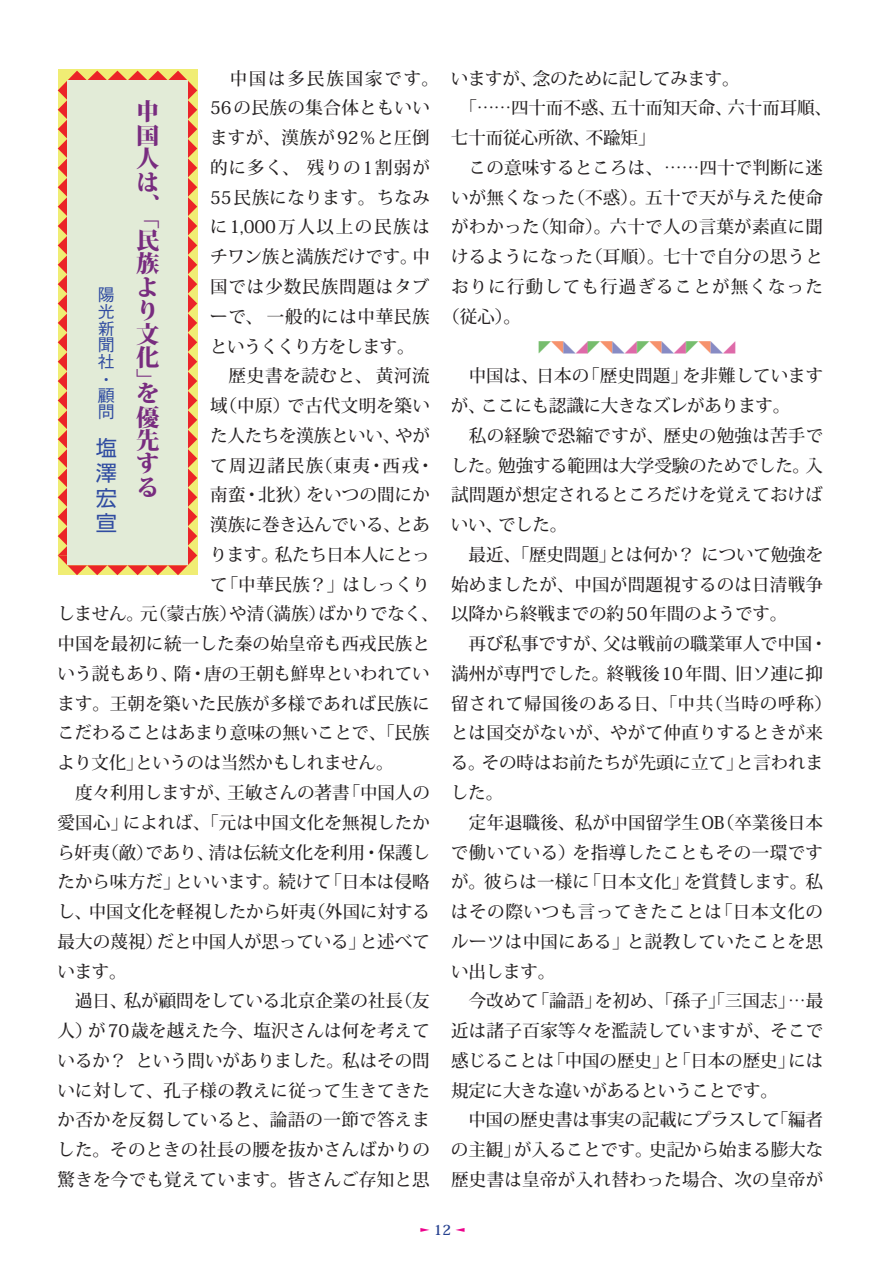
<style>
.page{position:relative;width:893px;height:1263px;background:#fff}
.page>*{position:absolute;margin:0;border:0;box-sizing:border-box;transform-origin:0 0}
.t1{font:800 23.4px/23.4px "Koz Min Pro";color:#782c7f;text-align:justify}
.t2{font:21.3px/25.2px "Shin Go Pro";color:#304ca1;text-align:justify}
.t3{font:500 17.55px/29.7px "Koz Min Pro";letter-spacing:.005em;color:#231f20}
.t4{font:500 17.55px/29.7px "Koz Min Pro";letter-spacing:-.015em;color:#231f20}
.t5{font:500 17.55px "Koz Min Pro";letter-spacing:-.02em;color:#231f20}
.t6{font:500 17.55px/29.7px "Koz Min Pro";letter-spacing:.03em;color:#231f20}
.t7{font:500 17.55px "Koz Min Pro";letter-spacing:.04em;color:#231f20}
.t8{font:500 17.55px "Koz Min Pro";letter-spacing:.065em;color:#231f20}
.t9{font:500 17.55px "Koz Min Pro";letter-spacing:.045em;color:#231f20}
.t10{font:500 17.55px "Koz Min Pro";letter-spacing:.095em;color:#231f20}
.t11{font:500 17.55px "Koz Min Pro";letter-spacing:.1em;color:#231f20}
.t12{font:500 17.55px "Koz Min Pro";letter-spacing:.055em;color:#231f20}
.t13{font:500 17.55px "Koz Min Pro";letter-spacing:.05em;color:#231f20}
.t14{font:500 17.55px "Koz Min Pro";letter-spacing:-.025em;color:#231f20}
.t15{font:500 16.95px/16.6px "Gothic BBB Pro";color:#304ca1}
.t16{font:700 13.8px "Koz Min Std";color:#25408f}
.t17{font:500 12.3px "Koz Min Pro";color:#76bd6d}
.t18{font:700 11.1px "Koz Min Std";color:#ed028c;scale:.38 1}
.s1{color:#f6926c}
.s2{color:#878bc4}
.s3{color:#de6aa9}
</style>
<div class="page">
<svg style="left:58px;top:71px;width:139px;height:504px;background:#ed8d50"></svg>
<div style="left:67px;top:81px;width:121px;height:484px;background:#e2ebd7"></div>
<p class="t15" style="left:98px;top:285px;width:18px;text-align:justify">陽光新聞社</p>
<p class="t15" style="left:98px;top:369px;width:12px">・</p>
<p class="t15" style="left:98px;top:385px;width:18px">顧問</p>
<p class="t2" style="left:96px;top:432px;width:22px">塩澤宏宣</p>
<h1 class="t1" style="left:136px;top:99px;width:24px">中国人は</h1>
<h1 class="t1" style="left:136px;top:192px;width:24px">、</h1>
<h1 class="t1" style="left:136px;top:204px;width:24px">「</h1>
<h1 class="t1" style="left:136px;top:227px;width:24px;text-align:left">民族より文化</h1>
<h1 class="t1" style="left:136px;top:368px;width:17px">」</h1>
<h1 class="t1" style="left:136px;top:381px;width:25px">を優先する</h1>
<p class="t11" style="left:210px;top:66px;width:230px">　中国は多民族国家です。</p>
<p class="t3" style="left:210px;top:92px;width:221px">56の民族の集合体ともいい</p>
<p class="t3" style="left:210px;top:122px;width:221px">ますが、漢族が92％と圧倒</p>
<p class="t12" style="left:210px;top:155px;width:221px">的に多く、残りの1割弱が</p>
<p class="t3" style="left:210px;top:182px;width:221px">55民族になります。ちなみ</p>
<p class="t10" style="left:210px;top:214px;width:221px">に1,000万人以上の民族は</p>
<p class="t3" style="left:412px;top:241px;width:19px">中</p>
<p class="t4" style="left:210px;top:241px;width:209px">チワン族と満族だけです。</p>
<p class="t13" style="left:210px;top:274px;width:221px">国では少数民族問題はタブ</p>
<p class="t7" style="left:210px;top:304px;width:221px">ーで、一般的には中華民族</p>
<p class="t14" style="left:210px;top:333px;width:206px">というくくり方をします。</p>
<p class="t7" style="left:210px;top:363px;width:221px">　歴史書を読むと、黄河流</p>
<p class="t3" style="left:287px;top:390px;width:144px">で古代文明を築い</p>
<p class="t3" style="left:210px;top:390px;width:81px">（域中原）</p>
<p class="t4" style="left:315px;top:420px;width:116px;text-indent:-105px">た人たちを漢族といい、<br>（東夷･西戎・</p>
<p class="t3" style="left:395px;top:420px;width:36px">やが</p>
<p class="t3" style="left:306px;top:450px;width:125px;text-indent:-96px">て周辺諸民族<br>をいつの間にか</p>
<p class="t3" style="left:210px;top:479px;width:102px">南蛮･北狄）</p>
<p class="t4" style="left:275px;top:509px;width:157px;text-indent:-64px">漢族に巻き込んでいる、<br>私たち日本人にとっ</p>
<p class="t3" style="left:395px;top:509px;width:36px">とあ</p>
<p class="t3" style="left:221px;top:539px;width:211px;text-indent:-11px">ります。<br>「中華民族？」はしっくり</p>
<p class="t3" style="left:210px;top:569px;width:19px">て</p>
<p class="t3" style="left:318px;top:598px;width:122px">ばかりでなく、</p>
<p class="t3" style="left:140px;top:598px;width:98px">（元蒙古族）</p>
<p class="t3" style="left:256px;top:598px;width:71px">（満族）</p>
<p class="t3" style="left:229px;top:598px;width:36px">や清</p>
<p class="t3" style="left:57px;top:598px;width:88px">しません。</p>
<p class="t3" style="left:58px;top:628px;width:374px">中国を最初に統一した秦の始皇帝も西戎民族と</p>
<p class="t3" style="left:174px;top:658px;width:257px">隋･唐の王朝も鮮卑といわれてい</p>
<p class="t3" style="left:58px;top:658px;width:122px">いう説もあり、</p>
<p class="t3" style="left:57px;top:688px;width:374px">ます。王朝を築いた民族が多様であれば民族に</p>
<p class="t4" style="left:57px;top:717px;width:374px">こだわることはあまり意味の無いことで、「民族</p>
<p class="t5" style="left:135px;top:750px;width:260px">というのは当然かもしれません。</p>
<p class="t3" style="left:57px;top:747px;width:88px">より文化」</p>
<p class="t3" style="left:123px;top:777px;width:308px;text-indent:-65px">　度々利用しますが、<br>によれば、「元は中国文化を無視したか</p>
<p class="t3" style="left:228px;top:777px;width:124px">王敏さんの著書</p>
<p class="t3" style="left:343px;top:777px;width:89px">「中国人の</p>
<p class="t3" style="left:58px;top:807px;width:72px">愛国心」</p>
<p class="t3" style="left:101px;top:836px;width:54px">（敵）</p>
<p class="t3" style="left:209px;top:836px;width:223px">清は伝統文化を利用･保護し</p>
<p class="t3" style="left:57px;top:836px;width:54px">ら奸夷</p>
<p class="t3" style="left:145px;top:836px;width:70px">であり、</p>
<p class="t3" style="left:58px;top:866px;width:125px">たから味方だ」</p>
<p class="t3" style="left:175px;top:866px;width:158px">といいます。続けて</p>
<p class="t3" style="left:324px;top:866px;width:107px">「日本は侵略</p>
<p class="t3" style="left:57px;top:896px;width:36px">し、</p>
<p class="t3" style="left:308px;top:896px;width:124px">（外国に対する</p>
<p class="t3" style="left:89px;top:896px;width:228px">中国文化を軽視したから奸夷</p>
<p class="t3" style="left:157px;top:926px;width:211px">だと中国人が思っている」</p>
<p class="t3" style="left:58px;top:926px;width:107px">最大の蔑視）います。</p>
<p class="t3" style="left:360px;top:926px;width:72px">と述べて</p>
<p class="t3" style="left:124px;top:985px;width:281px">私が顧問をしている北京企業の社長</p>
<p class="t3" style="left:395px;top:985px;width:37px">（友</p>
<p class="t3" style="left:88px;top:985px;width:343px;text-indent:-30px">　過日、<br>が70歳を越えた今、塩沢さんは何を考えて</p>
<p class="t3" style="left:58px;top:1015px;width:37px">人）</p>
<p class="t3" style="left:135px;top:1045px;width:296px">という問いがありました。私はその問</p>
<p class="t3" style="left:57px;top:1045px;width:374px">いるか？<br>いに対して、孔子様の教えに従って生きてきたか否かを反芻していると、論語の一節で答えました。そのときの社長の腰を抜かさんばかりの驚きを今でも覚えています。皆さんご存知と思</p>
<p class="t5" style="left:533px;top:66px;width:209px">念のために記してみます。</p>
<p class="t3" style="left:451px;top:63px;width:88px">いますが、</p>
<p class="t3" style="left:611px;top:92px;width:124px">五十而知天命、</p>
<p class="t3" style="left:586px;top:92px;width:71px;text-indent:-135px">　「……四十而不惑、<br>不踰矩「</p>
<p class="t3" style="left:728px;top:92px;width:106px">六十而耳順、</p>
<p class="t3" style="left:451px;top:122px;width:141px">七十而従心所欲、</p>
<p class="t3" style="left:451px;top:152px;width:374px">　この意味するところは、……四十で判断に迷</p>
<p class="t3" style="left:567px;top:182px;width:257px">（不惑）。五十で天が与えた使命</p>
<p class="t3" style="left:532px;top:182px;width:293px;text-indent:-81px">いが無くなった<br>（知命）。六十で人の言葉が素直に聞</p>
<p class="t3" style="left:451px;top:211px;width:90px">がわかった</p>
<p class="t3" style="left:585px;top:241px;width:239px">（耳順）。七十で自分の思うと</p>
<p class="t3" style="left:451px;top:241px;width:144px">けるようになった</p>
<p class="t8" style="left:451px;top:274px;width:374px">おりに行動しても行過ぎることが無くなった</p>
<p class="t3" style="left:442px;top:301px;width:80px">（従心。(</p>
<p class="t17" style="left:539px;top:339px;width:198px">◤<span class="s1">◥</span><span class="s2">◣</span><span class="s3">◢</span>◤<span class="s1">◥</span><span class="s2">◣</span><span class="s3">◢</span>◤<span class="s1">◥</span><span class="s2">◣</span><span class="s3">◢</span>◤<span class="s1">◥</span><span class="s2">◣</span><span class="s3">◢</span></p>
<p class="t3" style="left:683px;top:360px;width:142px">を非難しています</p>
<p class="t4" style="left:481px;top:360px;width:311px;text-indent:-30px">　中国は、日本の<br>ここにも認識に大きなズレがあります。</p>
<p class="t3" style="left:582px;top:360px;width:107px">「歴史問題」</p>
<p class="t3" style="left:451px;top:390px;width:36px">が、</p>
<p class="t3" style="left:451px;top:420px;width:374px">　私の経験で恐縮ですが、歴史の勉強は苦手で</p>
<p class="t3" style="left:806px;top:450px;width:19px">入</p>
<p class="t4" style="left:498px;top:450px;width:313px">勉強する範囲は大学受験のためでした。</p>
<p class="t3" style="left:451px;top:450px;width:54px">した。</p>
<p class="t3" style="left:451px;top:479px;width:374px">試問題が想定されるところだけを覚えておけば</p>
<p class="t3" style="left:498px;top:509px;width:71px">でした。</p>
<p class="t3" style="left:451px;top:509px;width:54px">いい、</p>
<p class="t3" style="left:609px;top:539px;width:216px">とは何か？について勉強を</p>
<p class="t3" style="left:451px;top:539px;width:167px">　最近、「歴史問題」</p>
<p class="t3" style="left:451px;top:569px;width:374px">始めましたが、中国が問題視するのは日清戦争</p>
<p class="t4" style="left:451px;top:598px;width:338px">以降から終戦までの約50年間のようです。</p>
<p class="t3" style="left:603px;top:628px;width:222px">父は戦前の職業軍人で中国・</p>
<p class="t3" style="left:451px;top:628px;width:159px">　再び私事ですが、</p>
<p class="t3" style="left:705px;top:658px;width:128px;text-indent:-254px">満州が専門でした。終戦後10年間、<br>（当時の呼称(</p>
<p class="t3" style="left:735px;top:658px;width:89px">旧ソ連に抑</p>
<p class="t9" style="left:451px;top:691px;width:264px">留されて帰国後のある日、「中共</p>
<p class="t3" style="left:451px;top:717px;width:374px">とは国交がないが、やがて仲直りするときが来</p>
<p class="t3" style="left:736px;top:747px;width:89px">と言われま</p>
<p class="t3" style="left:482px;top:747px;width:264px">その時はお前たちが先頭に立て」</p>
<p class="t3" style="left:451px;top:747px;width:54px">る。した。</p>
<p class="t3" style="left:573px;top:807px;width:252px;text-indent:-122px">　定年退職後、私が中国留学生OB<br>を指導したこともその一環です</p>
<p class="t3" style="left:717px;top:807px;width:108px">（卒業後日本</p>
<p class="t3" style="left:451px;top:836px;width:126px">で働いている）</p>
<p class="t3" style="left:684px;top:866px;width:141px">を賞賛します。私</p>
<p class="t3" style="left:451px;top:866px;width:141px">が。彼らは一様に</p>
<p class="t3" style="left:583px;top:866px;width:108px">「日本文化」</p>
<p class="t3" style="left:715px;top:896px;width:110px">「日本文化の</p>
<p class="t6" style="left:627px;top:896px;width:198px;text-indent:-176px">はその際いつも言ってきたことは<br>と説教していたことを思</p>
<p class="t3" style="left:451px;top:926px;width:180px">ルーツは中国にある」</p>
<p class="t3" style="left:451px;top:956px;width:106px">い出します。</p>
<p class="t3" style="left:595px;top:985px;width:230px">を初め、「孫子」「三国志」…最</p>
<p class="t3" style="left:451px;top:985px;width:89px">　今改めて</p>
<p class="t3" style="left:451px;top:1015px;width:374px">近は諸子百家等々を濫読していますが、そこで</p>
<p class="t3" style="left:788px;top:1045px;width:36px">には</p>
<p class="t3" style="left:532px;top:985px;width:72px">「論語」</p>
<p class="t3" style="left:451px;top:1045px;width:105px">感じることは</p>
<p class="t4" style="left:451px;top:1075px;width:328px">規定に大きな違いがあるということです。</p>
<p class="t3" style="left:547px;top:1045px;width:249px">「中国の歴史 「と」 日本の歴史」</p>
<p class="t3" style="left:649px;top:1104px;width:176px;text-indent:-198px">　中国の歴史書は事実の記載にプラスして<br>史記から始まる膨大な</p>
<p class="t3" style="left:771px;top:1104px;width:54px">「編者</p>
<p class="t3" style="left:451px;top:1134px;width:374px">の主観」<br>歴史書は皇帝が入れ替わった場合、次の皇帝が</p>
<p class="t4" style="left:514px;top:1134px;width:140px">が入ることです。</p>
<p class="t16" style="left:434px;top:1221px;width:19px">12</p>
<p class="t18" style="left:418px;top:1232px;width:12px;rotate:-90deg">▼</p>
<p class="t18" style="left:453px;top:1232px;width:12px;rotate:-90deg">▲</p>
</div>
